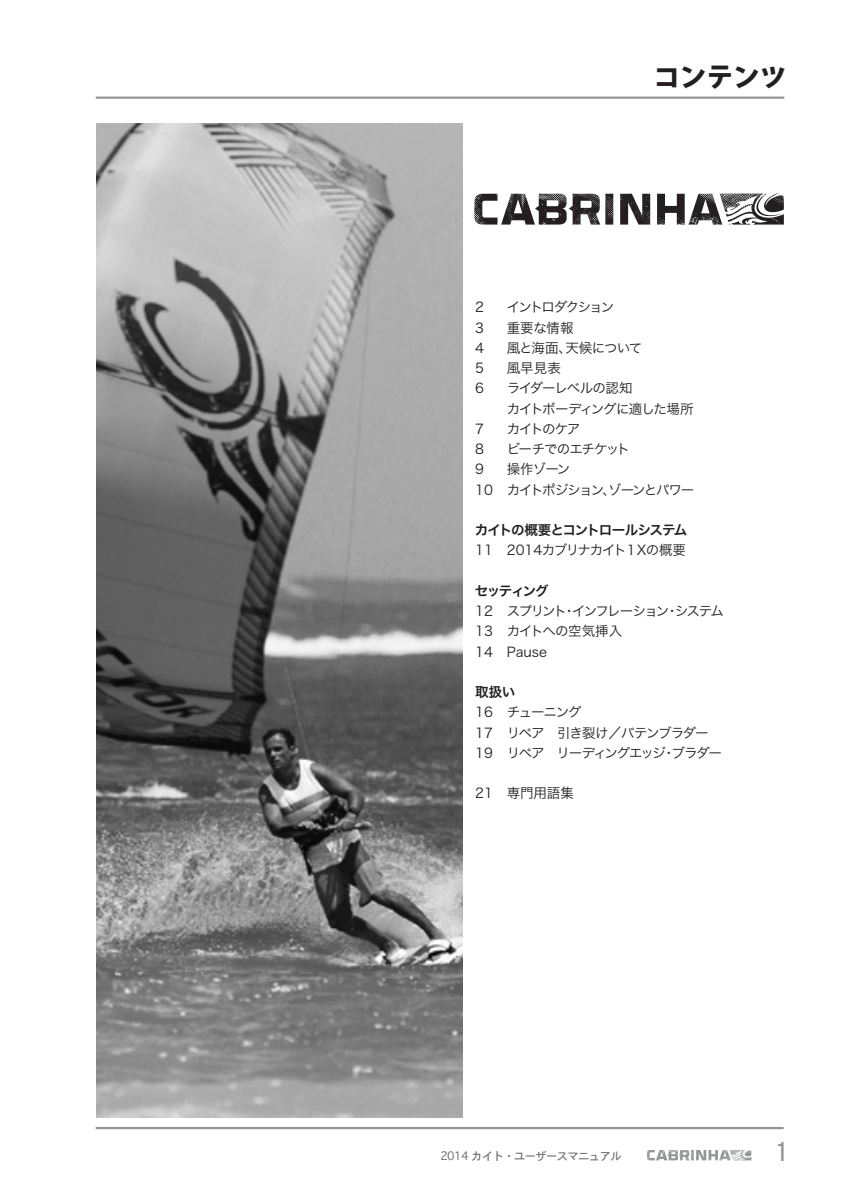
<style>
.page{position:relative;width:849px;height:1193px;background:#fff}
.page>*{position:absolute;margin:0;border:0;box-sizing:border-box;transform-origin:0 0}
.t1{font:800 27px "Koz Go Pro";letter-spacing:-.015em;color:#231f20}
.t2{font:condensed 27px "Akzidenz Grotesk BE";color:#939598}
.t3{font:13.5px/20.2px "Hira Kaku Pro W3";letter-spacing:-.08em;color:#231f20}
.t4{font:13.5px "Hira Kaku Pro W6";letter-spacing:-.08em;color:#231f20}
.t5{font:13.5px "Hira Kaku Pro W3";letter-spacing:-.14em;color:#231f20}
.t6{font:11.25px "Osaka";letter-spacing:-.05em;color:#717275}
</style>
<div class="page">
<hr style="left:96px;top:97px;width:688px;height:2px;background:#939598">
<svg style="left:647px;top:1150px;width:104px;height:10px"></svg>
<hr style="left:96px;top:1127px;width:687px;height:2px;background:#939598">
<svg style="left:474px;top:193px;width:309px;height:32px"></svg>
<img style="left:96px;top:123px;width:366px;height:994px">
<h1 class="t1" style="left:653px;top:60px;width:135px">コンテンツ</h1>
<p class="t3" style="left:475px;top:296px;width:10px">2</p>
<p class="t5" style="left:506px;top:295px;width:109px">イントロダクション</p>
<p class="t3" style="left:475px;top:316px;width:10px">3</p>
<p class="t3" style="left:506px;top:316px;width:68px">重要な情報</p>
<p class="t3" style="left:475px;top:337px;width:10px">4</p>
<p class="t3" style="left:506px;top:337px;width:137px">風と海面、天候について</p>
<p class="t3" style="left:475px;top:357px;width:10px">5</p>
<p class="t3" style="left:506px;top:357px;width:55px">風早見表</p>
<p class="t3" style="left:475px;top:377px;width:10px">6</p>
<p class="t3" style="left:506px;top:377px;width:188px">ライダーレベルの認知<br>カイトボーディングに適した場所</p>
<p class="t3" style="left:475px;top:418px;width:10px">7</p>
<p class="t3" style="left:506px;top:418px;width:75px">カイトのケア</p>
<p class="t3" style="left:475px;top:438px;width:10px">8</p>
<p class="t3" style="left:506px;top:438px;width:125px">ビーチでのエチケット</p>
<p class="t3" style="left:475px;top:458px;width:10px">9</p>
<p class="t3" style="left:475px;top:458px;width:221px;text-indent:31px">操作ゾーン<br>10 カイトポジション、ゾーンとパワー</p>
<p class="t4" style="left:474px;top:518px;width:214px">カイトの概要とコントロールシステム</p>
<p class="t3" style="left:475px;top:539px;width:212px">11 2014カブリナカイト１Xの概要</p>
<p class="t4" style="left:475px;top:578px;width:75px">セッティング</p>
<p class="t3" style="left:475px;top:600px;width:250px">12 スプリント・インフレーション・システム<br>13 カイトへの空気挿入<br>14 Pause</p>
<p class="t4" style="left:475px;top:680px;width:42px">取扱い</p>
<p class="t3" style="left:475px;top:701px;width:248px">16 チューニング<br>17 リペア　引き裂け／バテンブラダー<br>19 リペア　リーディングエッジ・ブラダー</p>
<p class="t3" style="left:475px;top:782px;width:100px">21 専門用語集</p>
<p class="t6" style="left:440px;top:1148px;width:183px">2014 カイト・ユーザースマニュアル</p>
<h1 class="t2" style="left:776px;top:1136px;width:12px">1</h1>
</div>
